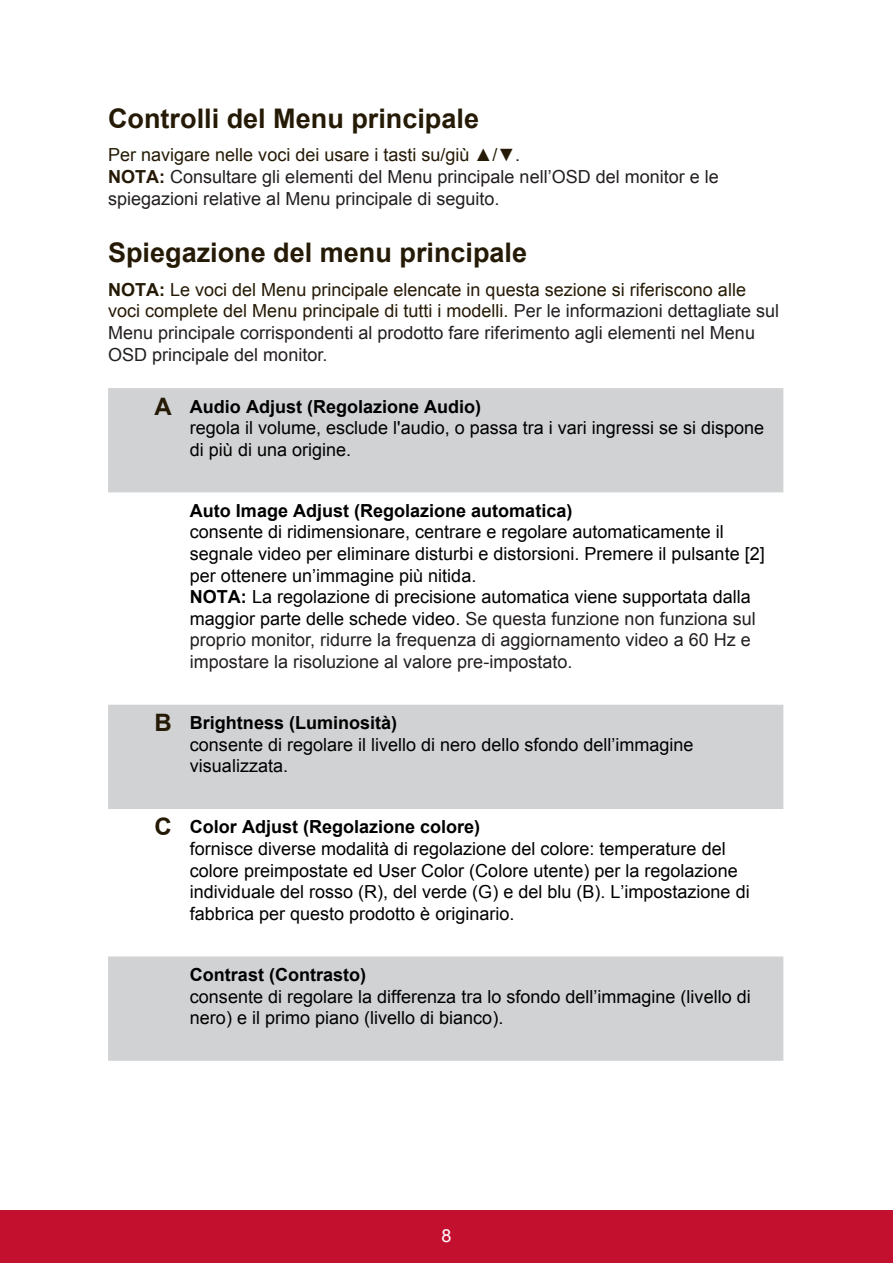
<style>
.page{position:relative;width:893px;height:1263px;background:#fff}
.page>*{position:absolute;margin:0;border:0;box-sizing:border-box;transform-origin:0 0}
.t1{font:700 27px "Arial";color:#251a05}
.t2{font:18px/21.6px "Arial";color:#000}
.t3{font:18px/21.6px "Arial";color:#231f20}
.t4{font:700 18px "Arial";color:#000}
.t5{font:18px "Arial";color:#fff}
.s1{color:#251a05}
.s2{font-weight:700;color:#251a05}
.s3{font-weight:700;font-size:24px;color:#251a05}
.s4{font-weight:700}
.s5{color:#231f20}
</style>
<div class="page">
<div style="left:0;top:1210px;width:892px;height:53px;background:#c3102f"></div>
<svg style="left:108px;top:388px;width:675px;height:672px"></svg>
<h1 class="t1" style="left:108px;top:100px;width:372px">Controlli del Menu principale</h1>
<p class="t3" style="left:108px;top:144px;width:612px"><span class="s1">Per navigare nelle voci dei usare i tasti su/giù ▲/▼.<br></span><span class="s2">NOTA:</span> Consultare gli elementi del Menu principale nell’OSD del monitor e le spiegazioni relative al Menu principale di seguito.</p>
<h1 class="t1" style="left:108px;top:234px;width:420px">Spiegazione del menu principale</h1>
<p class="t3" style="left:108px;top:279px;width:672px"><span class="s2">NOTA:</span> <span class="s1">Le voci del Menu principale elencate in questa sezione si riferiscono alle voci complete del Menu principale di tutti i modelli.</span> Per le informazioni dettagliate sul Menu principale corrispondenti al prodotto fare riferimento agli elementi nel Menu OSD principale del monitor.</p>
<p class="t2" style="left:190px;top:395px;width:575px;text-indent:-35px"><span class="s3">A</span> <span class="s4">Audio Adjust (Regolazione Audio)<br></span>regola il volume, esclude l'audio, o passa tra i vari ingressi se si dispone di più di una origine.</p>
<p class="t4" style="left:190px;top:498px;width:384px">Auto Image Adjust (Regolazione automatica)</p>
<p class="t2" style="left:190px;top:521px;width:576px">consente di ridimensionare, centrare e regolare automaticamente il segnale video per eliminare disturbi e distorsioni. Premere il pulsante [2] per ottenere un’immagine più nitida.<br><span class="s4">NOTA:</span> La regolazione di precisione automatica viene supportata dalla maggior parte delle schede video. <span class="s5">Se questa funzione non funziona sul proprio monitor, ridurre la frequenza di aggiornamento video a 60 Hz e impostare la risoluzione al valore pre-impostato.</span></p>
<p class="t2" style="left:190px;top:712px;width:505px;text-indent:-35px"><span class="s3">B</span> <span class="s4">Brightness (Luminosità)<br></span>consente di regolare il livello di nero dello sfondo dell’immagine visualizzata.</p>
<p class="t2" style="left:190px;top:816px;width:561px;text-indent:-35px"><span class="s3">C</span> <span class="s4">Color Adjust (Regolazione colore)<br></span>fornisce diverse modalità di regolazione del colore: temperature del colore preimpostate ed User Color (Colore utente) per la regolazione individuale del rosso (R), del verde (G) e del blu (B). L’impostazione di fabbrica per questo prodotto è originario.</p>
<p class="t4" style="left:190px;top:962px;width:177px">Contrast (Contrasto)</p>
<p class="t2" style="left:190px;top:985px;width:562px">consente di regolare la differenza tra lo sfondo dell’immagine (livello di nero) e il primo piano (livello di bianco).</p>
<p class="t5" style="left:441px;top:1223px;width:12px">8</p>
</div>
